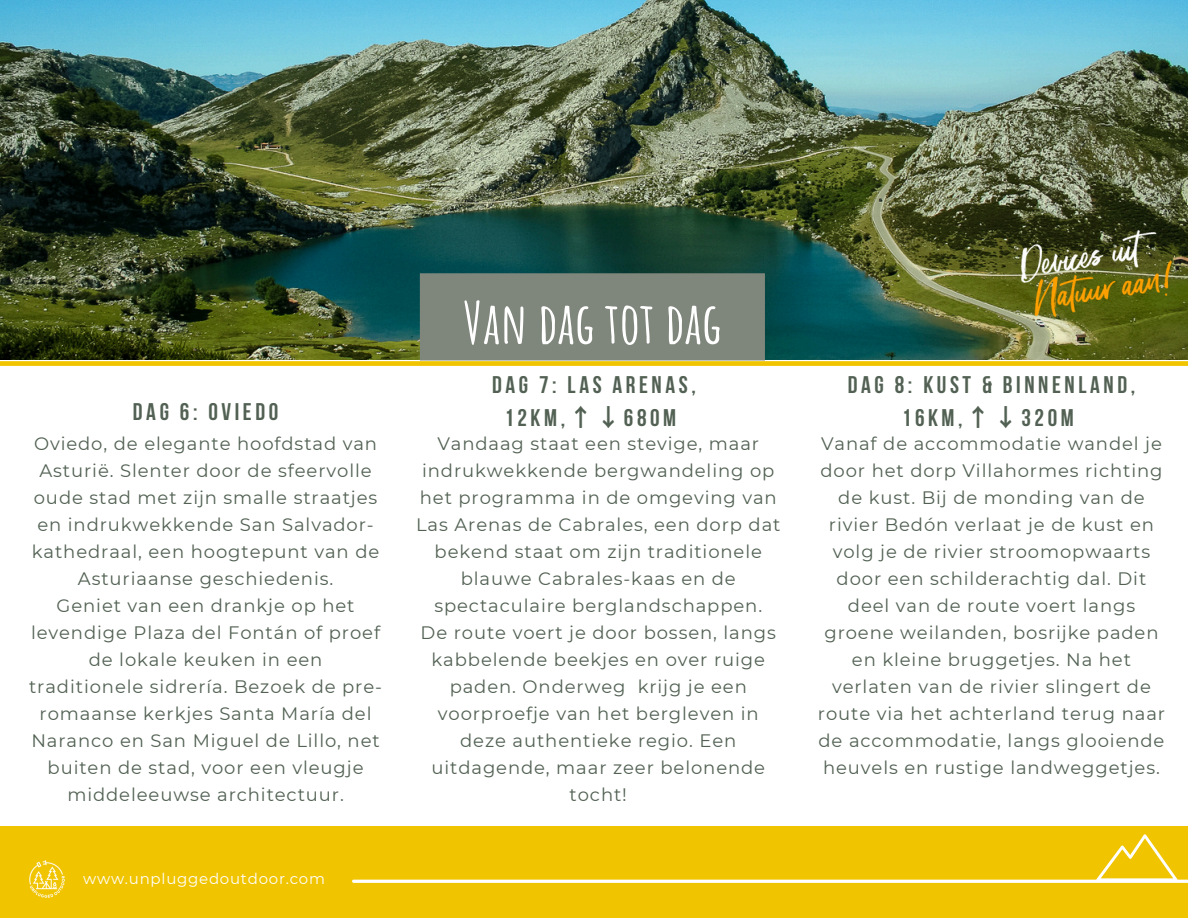
<style>
.page{position:relative;width:1188px;height:918px;background:#fff}
.page>*{position:absolute;margin:0;border:0;box-sizing:border-box;transform-origin:0 0}
.t1{font:700 57px "Amatic SC";color:#fff}
.t2{font:700 24px/32.7px "Bebas Neue";letter-spacing:.15em;color:#526153;text-align:center}
.t3{font:18px/27px "Montserrat";letter-spacing:.05em;color:#526153;text-align:center}
.t4{font:15px "Montserrat";letter-spacing:.05em;color:#fff}
.s1{font-family:"Noto Sans CJ Ksc"}
</style>
<div class="page">
<div style="left:0;top:826px;width:1188px;height:92px;background:#f1c400"></div>
<img style="left:29px;top:860px;width:36px;height:38px">
<img style="left:0;top:0;width:1188px;height:273px">
<img style="left:1021px;top:230px;width:150px;height:43px">
<svg style="left:352px;top:834px;width:836px;height:49px"></svg>
<img style="left:0;top:273px;width:1188px;height:93px">
<h2 class="t2" style="left:133px;top:397px;width:147px">DAG 6: OVIEDO</h2>
<h2 class="t3" style="left:29px;top:430px;width:354px">Oviedo, de elegante hoofdstad van<br>Asturië. Slenter door de sfeervolle oude stad met zijn smalle straatjes en indrukwekkende San Salvador&shy;kathedraal, een hoogtepunt van de<br>Asturiaanse geschiedenis.<br>Geniet van een drankje op het levendige Plaza del Fontán of proef de lokale keuken in een<br>traditionele sidrería. Bezoek de pre&shy;romaanse kerkjes Santa María del<br>Naranco en San Miguel de Lillo, net buiten de stad, voor een vleugje middeleeuwse architectuur.</h2>
<p class="t4" style="left:83px;top:869px;width:243px">www.unpluggedoutdoor.com</p>
<p class="t1" style="left:463px;top:286px;width:260px">Van dag tot dag</p>
<p class="t2" style="left:492px;top:371px;width:205px">DAG 7: LAS ARENAS,<br>12KM,<span class="s1">↑↓</span>680M</p>
<h1 class="t3" style="left:416px;top:430px;width:366px">Vandaag staat een stevige, maar indrukwekkende bergwandeling op het programma in de omgeving van<br>Las Arenas de Cabrales, een dorp dat bekend staat om zijn traditionele blauwe Cabrales-kaas en de spectaculaire berglandschappen.<br>De route voert je door bossen, langs kabbelende beekjes en over ruige paden. Onderweg krijg je een voorproefje van het bergleven in deze authentieke regio. Een uitdagende, maar zeer belonende tocht!</h1>
<p class="t2" style="left:848px;top:371px;width:289px">DAG 8: KUST &amp; BINNENLAND,<br>16KM,<span class="s1">↑↓</span>320M</p>
<h2 class="t3" style="left:818px;top:430px;width:349px">Vanaf de accommodatie wandel je door het dorp Villahormes richting de kust. Bij de monding van de rivier Bedón verlaat je de kust en volg je de rivier stroomopwaarts door een schilderachtig dal. Dit deel van de route voert langs groene weilanden, bosrijke paden en kleine bruggetjes. Na het verlaten van de rivier slingert de route via het achterland terug naar de accommodatie, langs glooiende heuvels en rustige landweggetjes.</h2>
</div>
